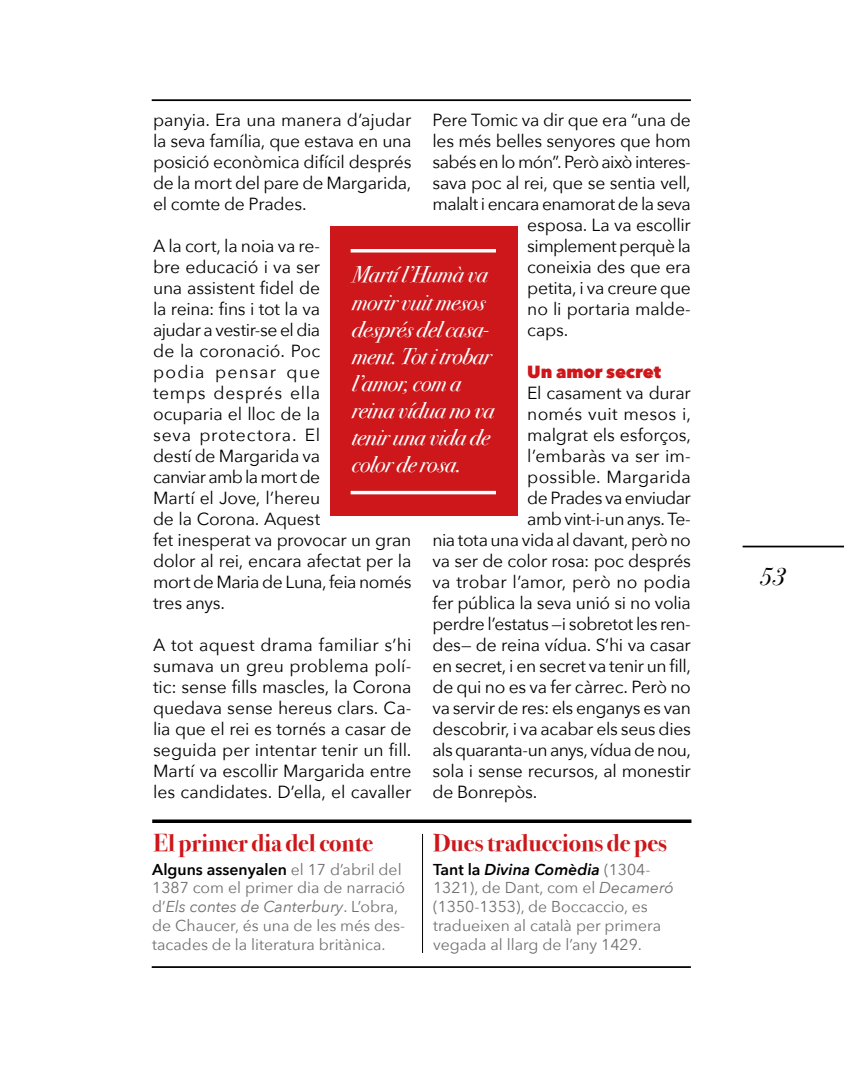
<style>
.page{position:relative;width:844px;height:1092px;background:#fff}
.page>*{position:absolute;margin:0;border:0;box-sizing:border-box;transform-origin:0 0}
.t1{font:700 24.5px "Bodoni Svty Two ITCTT";color:#cd171a}
.t2{font:italic 24.5px "Bodoni Svty Two ITCTT";color:#000}
.t3{font:italic 22.75px/27.1px "Bodoni Svty Two ITCTT";letter-spacing:-.015em;color:#fff}
.t4{font:17.5px/21px "Avenir Next";letter-spacing:-.015em;color:#000;text-align:justify}
.t5{font:17.5px "Avenir Next";letter-spacing:-.035em;color:#000}
.t6{font:17.5px "Avenir Next";letter-spacing:.01em;color:#000}
.t7{font:800 17.5px "Avenir Next";letter-spacing:-.005em;color:#cd171a}
.t8{font:15.75px/18.9px "Avenir Next";color:#706f6f}
.s1{font-weight:600;color:#000}
.s2{font-style:italic}
.s3{font-weight:600;font-style:italic;color:#000}
</style>
<div class="page">
<hr style="left:742px;top:545px;width:101px;height:2px;background:#000">
<hr style="left:152px;top:99px;width:538px;height:2px;background:#000">
<hr style="left:422px;top:833px;width:1px;height:119px;background:#000">
<svg style="left:152px;top:819px;width:539px;height:4px;background:#1f1f1f"></svg>
<hr style="left:152px;top:966px;width:538px;height:1px;background:#000">
<div style="left:330px;top:227px;width:187px;height:288px;background:#cd171a"></div>
<hr style="left:350px;top:249px;width:146px;height:3px;background:#fff">
<hr style="left:350px;top:491px;width:146px;height:3px;background:#fff">
<p class="t4" style="left:153px;top:110px;width:260px">panyia. Era una manera d’ajudar la seva família, que estava en una posició econòmica difícil després de la mort del pare de Margarida, el comte de Prades.</p>
<p class="t4" style="left:153px;top:236px;width:260px;text-align:left">A la cort, la noia va re-<br>bre educació i va ser<br>una assistent fidel de<br>la reina: fins i tot la va<br>ajudar a vestir-se el dia<br>de la coronació. Poc<br>podia pensar que<br>temps després ella<br>ocuparia el lloc de la<br>seva protectora. El<br>destí de Margarida va<br>canviar amb la mort de<br>Martí el Jove, l’hereu<br>de la Corona. Aquest<br>fet inesperat va provocar un gran dolor al rei, encara afectat per la mort de Maria de Luna, feia només tres anys.</p>
<p class="t4" style="left:153px;top:635px;width:260px">A tot aquest drama familiar s’hi sumava un greu problema polí&shy;tic: sense fills mascles, la Corona quedava sense hereus clars. Ca&shy;lia que el rei es tornés a casar de seguida per intentar tenir un fill.<br>Martí va escollir Margarida entre les candidates. D’ella, el cavaller</p>
<p class="t4" style="left:432px;top:110px;width:260px">Pere Tomic va dir que era “una de</p>
<p class="t4" style="left:432px;top:131px;width:260px">les més belles senyores que hom</p>
<p class="t5" style="left:432px;top:150px;width:260px">sabés en lo món”. Però això interes-</p>
<p class="t4" style="left:432px;top:173px;width:260px">sava poc al rei, que se sentia vell,</p>
<p class="t4" style="left:432px;top:194px;width:260px">malalt i encara enamorat de la seva</p>
<p class="t4" style="left:527px;top:215px;width:165px">esposa. La va escollir</p>
<p class="t4" style="left:527px;top:236px;width:165px">simplement perquè la</p>
<p class="t4" style="left:527px;top:257px;width:165px">coneixia des que era</p>
<p class="t4" style="left:527px;top:278px;width:165px">petita, i va creure que</p>
<p class="t4" style="left:527px;top:299px;width:165px">no li portaria malde-</p>
<p class="t4" style="left:527px;top:320px;width:42px">caps.</p>
<p class="t7" style="left:527px;top:360px;width:135px">Un amor secret</p>
<p class="t4" style="left:527px;top:383px;width:165px">El casament va durar</p>
<p class="t6" style="left:527px;top:402px;width:165px">només vuit mesos i,</p>
<p class="t4" style="left:527px;top:425px;width:165px">malgrat els esforços,</p>
<p class="t6" style="left:527px;top:444px;width:165px">l’embaràs va ser im-</p>
<p class="t6" style="left:527px;top:465px;width:165px">possible. Margarida</p>
<p class="t4" style="left:527px;top:488px;width:165px">de Prades va enviudar</p>
<p class="t5" style="left:527px;top:507px;width:165px">amb vint-i-un anys. Te-</p>
<p class="t4" style="left:432px;top:530px;width:260px">nia tota una vida al davant, però no</p>
<p class="t4" style="left:432px;top:551px;width:260px">va ser de color rosa: poc després</p>
<p class="t6" style="left:432px;top:570px;width:260px">va trobar l’amor, però no podia</p>
<p class="t4" style="left:432px;top:593px;width:260px">fer pública la seva unió si no volia</p>
<p class="t4" style="left:432px;top:614px;width:260px">perdre l’estatus —i sobretot les ren-</p>
<p class="t4" style="left:432px;top:635px;width:260px">des— de reina vídua. S’hi va casar</p>
<p class="t4" style="left:432px;top:655px;width:260px">en secret, i en secret va tenir un fill,</p>
<p class="t4" style="left:432px;top:677px;width:260px">de qui no es va fer càrrec. Però no</p>
<p class="t4" style="left:432px;top:698px;width:260px">va servir de res: els enganys es van</p>
<p class="t4" style="left:432px;top:719px;width:260px">descobrir, i va acabar els seus dies</p>
<p class="t5" style="left:432px;top:738px;width:260px">als quaranta-un anys, vídua de nou,</p>
<p class="t4" style="left:432px;top:761px;width:260px">sola i sense recursos, al monestir</p>
<p class="t4" style="left:432px;top:782px;width:106px">de Bonrepòs.</p>
<h2 class="t3" style="left:352px;top:261px;width:144px">Martí l’Humà va morir vuit mesos després del casa&shy;ment. Tot i trobar l’amor, com a reina vídua no va tenir una vida de color de rosa.</h2>
<h1 class="t1" style="left:153px;top:828px;width:221px">El primer dia del conte</h1>
<h1 class="t1" style="left:433px;top:828px;width:235px">Dues traduccions de pes</h1>
<p class="t8" style="left:152px;top:860px;width:254px"><span class="s1">Alguns assenyalen</span> el 17 d’abril del 1387 com el primer dia de narració d’<span class="s2">Els contes de Canterbury</span>. L’obra, de Chaucer, és una de les més des&shy;tacades de la literatura britànica.</p>
<p class="t8" style="left:433px;top:860px;width:242px"><span class="s1">Tant la</span> <span class="s3">Divina Comèdia</span> (1304-<br>1321), de Dant, com el <span class="s2">Decameró </span>(1350-1353), de Boccaccio, es tradueixen al català per primera vegada al llarg de l’any 1429.</p>
<h1 class="t2" style="left:759px;top:562px;width:27px">53</h1>
</div>
